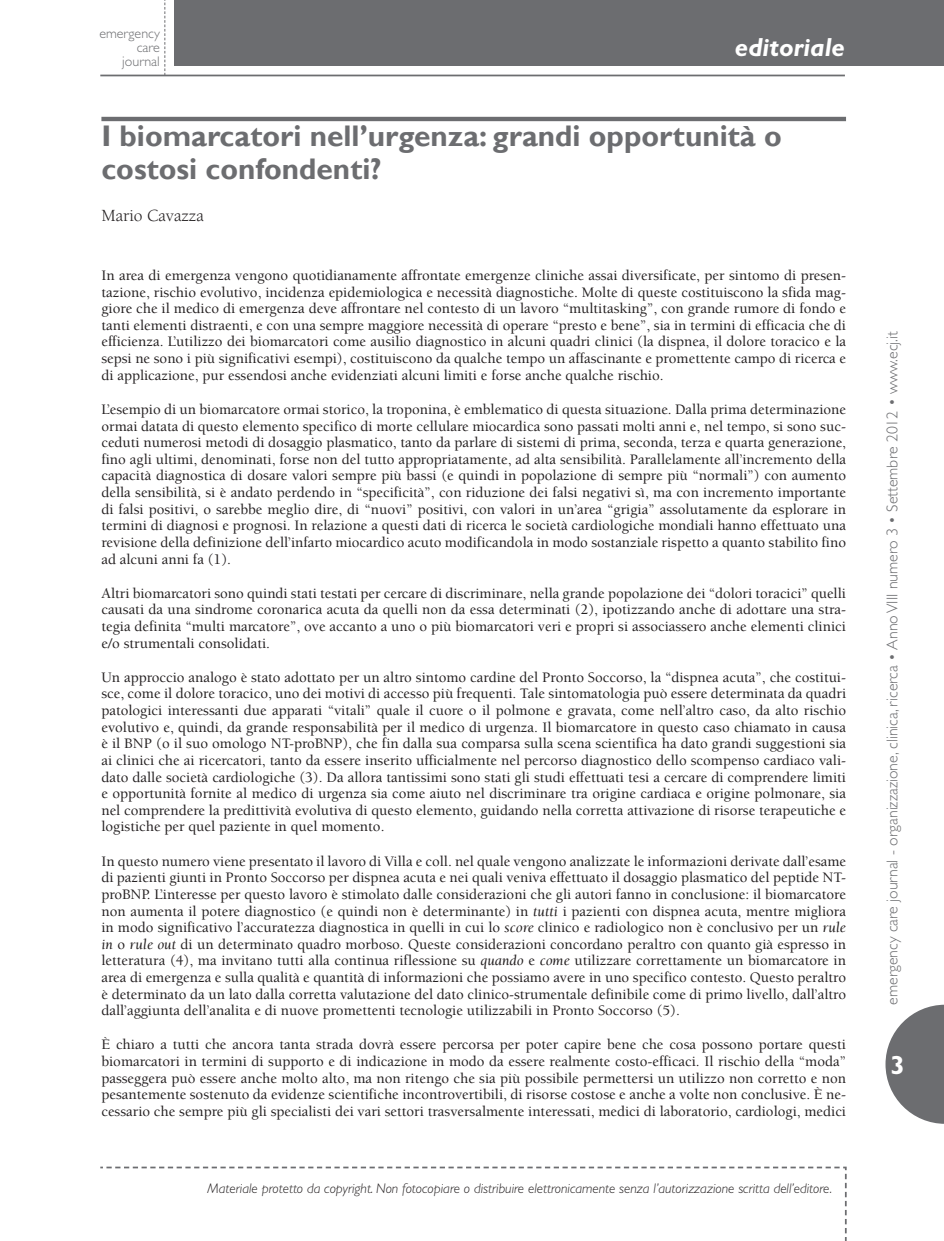
<style>
.page{position:relative;width:944px;height:1241px;background:#fff}
.page>*{position:absolute;margin:0;border:0;box-sizing:border-box;transform-origin:0 0}
.T1{font:700 29.75px/33.2px "Gill Sans";color:#6c6d70}
.t1{font:italic 700 26.25px "Gill Sans";color:#fff}
.t2{font:700 26.25px "Gill Sans";color:#fff}
.AUTORE{font:17.5px "Berkeley";color:#231f20}
.t3{font:300 15.75px "Gill Sans";color:#6c6d70}
.t4{font:500 14.88px/16.6px "Berkeley";color:#231f20;text-align:justify}
.t5{font:italic 300 14px "Gill Sans";color:#231f20}
.t6{font:300 14px "Gill Sans";color:#6c6d70}
.s1{font-weight:400;font-style:italic}
</style>
<div class="page">
<svg style="left:885px;top:1004px;width:58px;height:119px"></svg>
<div style="left:175px;top:0;width:768px;height:66px;background:#6c6d70"></div>
<hr style="left:100px;top:75px;width:744px;height:1px;background:#6c6d70">
<svg style="left:164px;top:0;width:1px;height:75px"></svg>
<svg style="left:100px;top:1166px;width:747px;height:74px"></svg>
<hr style="left:101px;top:117px;width:744px;height:4px;background:#6c6d70">
<p class="t6" style="left:99px;top:25px;width:62px">emergency</p>
<p class="t6" style="left:137px;top:39px;width:25px">care</p>
<p class="t6" style="left:122px;top:53px;width:39px">journal</p>
<p class="t1" style="left:734px;top:32px;width:111px">editoriale</p>
<p class="T1" style="left:101px;top:120px;width:681px">I biomarcatori nell’urgenza: grandi opportunità o costosi confondenti?</p>
<p class="AUTORE" style="left:101px;top:206px;width:104px">Mario Cavazza</p>
<p class="t4" style="left:101px;top:267px;width:746px">In area di emergenza vengono quotidianamente affrontate emergenze cliniche assai diversificate, per sintomo di presen&shy;tazione, rischio evolutivo, incidenza epidemiologica e necessità diagnostiche. Molte di queste costituiscono la sfida mag&shy;giore che il medico di emergenza deve affrontare nel contesto di un lavoro “multitasking”, con grande rumore di fondo e tanti elementi distraenti, e con una sempre maggiore necessità di operare “presto e bene”, sia in termini di efficacia che di efficienza. L’utilizzo dei biomarcatori come ausilio diagnostico in alcuni quadri clinici (la dispnea, il dolore toracico e la sepsi ne sono i più significativi esempi), costituiscono da qualche tempo un affascinante e promettente campo di ricerca e di applicazione, pur essendosi anche evidenziati alcuni limiti e forse anche qualche rischio.</p>
<p class="t4" style="left:101px;top:401px;width:746px">L’esempio di un biomarcatore ormai storico, la troponina, è emblematico di questa situazione. Dalla prima determinazione ormai datata di questo elemento specifico di morte cellulare miocardica sono passati molti anni e, nel tempo, si sono suc&shy;ceduti numerosi metodi di dosaggio plasmatico, tanto da parlare di sistemi di prima, seconda, terza e quarta generazione, fino agli ultimi, denominati, forse non del tutto appropriatamente, ad alta sensibilità. Parallelamente all’incremento della capacità diagnostica di dosare valori sempre più bassi (e quindi in popolazione di sempre più “normali”) con aumento della sensibilità, si è andato perdendo in “specificità”, con riduzione dei falsi negativi sì, ma con incremento importante di falsi positivi, o sarebbe meglio dire, di “nuovi” positivi, con valori in un’area “grigia” assolutamente da esplorare in termini di diagnosi e prognosi. In relazione a questi dati di ricerca le società cardiologiche mondiali hanno effettuato una revisione della definizione dell’infarto miocardico acuto modificandola in modo sostanziale rispetto a quanto stabilito fino ad alcuni anni fa (1).</p>
<p class="t4" style="left:101px;top:585px;width:746px">Altri biomarcatori sono quindi stati testati per cercare di discriminare, nella grande popolazione dei “dolori toracici” quelli causati da una sindrome coronarica acuta da quelli non da essa determinati (2), ipotizzando anche di adottare una stra&shy;tegia definita “multi marcatore”, ove accanto a uno o più biomarcatori veri e propri si associassero anche elementi clinici e/o strumentali consolidati.</p>
<p class="t4" style="left:101px;top:669px;width:746px">Un approccio analogo è stato adottato per un altro sintomo cardine del Pronto Soccorso, la “dispnea acuta”, che costitui&shy;sce, come il dolore toracico, uno dei motivi di accesso più frequenti. Tale sintomatologia può essere determinata da quadri patologici interessanti due apparati “vitali” quale il cuore o il polmone e gravata, come nell’altro caso, da alto rischio evolutivo e, quindi, da grande responsabilità per il medico di urgenza. Il biomarcatore in questo caso chiamato in causa è il BNP (o il suo omologo NT-proBNP), che fin dalla sua comparsa sulla scena scientifica ha dato grandi suggestioni sia ai clinici che ai ricercatori, tanto da essere inserito ufficialmente nel percorso diagnostico dello scompenso cardiaco vali&shy;dato dalle società cardiologiche (3). Da allora tantissimi sono stati gli studi effettuati tesi a cercare di comprendere limiti e opportunità fornite al medico di urgenza sia come aiuto nel discriminare tra origine cardiaca e origine polmonare, sia nel comprendere la predittività evolutiva di questo elemento, guidando nella corretta attivazione di risorse terapeutiche e logistiche per quel paziente in quel momento.</p>
<p class="t4" style="left:101px;top:853px;width:746px">In questo numero viene presentato il lavoro di Villa e coll. nel quale vengono analizzate le informazioni derivate dall’esame di pazienti giunti in Pronto Soccorso per dispnea acuta e nei quali veniva effettuato il dosaggio plasmatico del peptide NT&shy;proBNP. L’interesse per questo lavoro è stimolato dalle considerazioni che gli autori fanno in conclusione: il biomarcatore non aumenta il potere diagnostico (e quindi non è determinante) in <span class="s1">tutti</span> i pazienti con dispnea acuta, mentre migliora in modo significativo l’accuratezza diagnostica in quelli in cui lo <span class="s1">score</span> clinico e radiologico non è conclusivo per un <span class="s1">rule in</span> o <span class="s1">rule out</span> di un determinato quadro morboso. Queste considerazioni concordano peraltro con quanto già espresso in letteratura (4), ma invitano tutti alla continua riflessione su <span class="s1">quando</span> e <span class="s1">come</span> utilizzare correttamente un biomarcatore in area di emergenza e sulla qualità e quantità di informazioni che possiamo avere in uno specifico contesto. Questo peraltro è determinato da un lato dalla corretta valutazione del dato clinico-strumentale definibile come di primo livello, dall’altro dall’aggiunta dell’analita e di nuove promettenti tecnologie utilizzabili in Pronto Soccorso (5).</p>
<p class="t4" style="left:101px;top:1036px;width:746px">È chiaro a tutti che ancora tanta strada dovrà essere percorsa per poter capire bene che cosa possono portare questi biomarcatori in termini di supporto e di indicazione in modo da essere realmente costo-efficaci. Il rischio della “moda” passeggera può essere anche molto alto, ma non ritengo che sia più possibile permettersi un utilizzo non corretto e non pesantemente sostenuto da evidenze scientifiche incontrovertibili, di risorse costose e anche a volte non conclusive. È ne&shy;cessario che sempre più gli specialisti dei vari settori trasversalmente interessati, medici di laboratorio, cardiologi, medici</p>
<p class="t5" style="left:207px;top:1180px;width:625px">Materiale protetto da copyright. Non fotocopiare o distribuire elettronicamente senza l’autorizzazione scritta dell’editore.</p>
<p class="t3" style="left:883px;top:1004px;width:675px;rotate:-90deg">emergency care journal - organizzazione, clinica, ricerca • Anno VIII numero 3 • Settembre 2012 • www.ecj.it</p>
<p class="t2" style="left:890px;top:1049px;width:16px">3</p>
</div>
